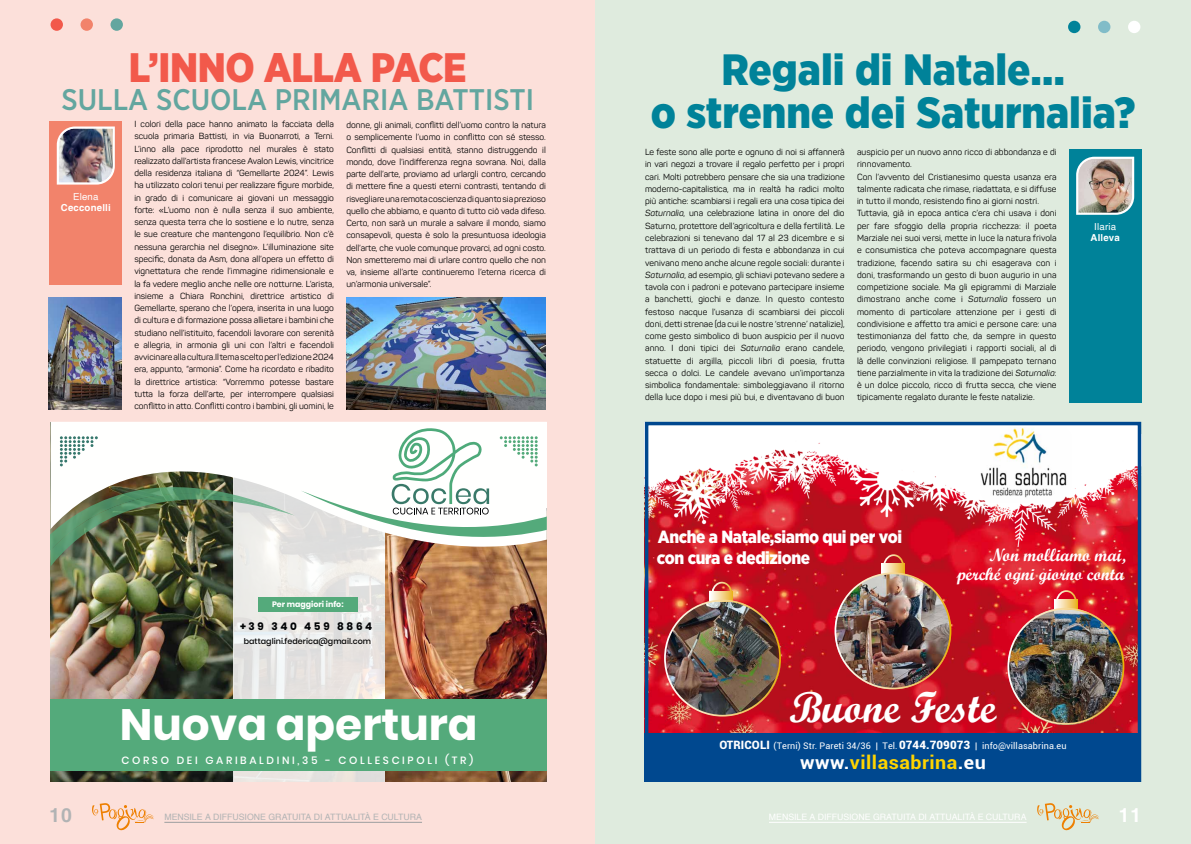
<style>
.page{position:relative;width:1191px;height:844px;background:#fff}
.page>*{position:absolute;margin:0;border:0;box-sizing:border-box;transform-origin:0 0}
.t1{font:900 43.75px/43.8px "Gotham Narrow";color:#008299;text-align:center}
.t2{font:700 43.75px "Poppins";color:#fffffe}
.t3{font:43.05px "Script MT Bold";color:#fff}
.t4{font:900 41.12px "Gotham Narrow";letter-spacing:-.01em;color:#f2594b}
.t5{font:500 29.75px "Gotham Narrow";color:#63a69f}
.t6{font:700 19.25px "Helvetica";color:#b1b3b4}
.t7{font:700 19.25px "Helvetica";color:#fff}
.t8{font:700 18.38px "Roboto";letter-spacing:.025em;color:#ffd400;scale:1.07 1}
.t9{font:17.94px "Script MT Bold";color:#fff}
.t10{font:900 17.59px "Gotham Narrow";letter-spacing:-.025em;color:#fff}
.t11{font:500 10.5px "Poppins";letter-spacing:.255em;color:#fff}
.t12{font:700 10.5px "Poppins";letter-spacing:.255em;color:#000204}
.t13{font:700 9.62px "Helvetica";letter-spacing:.02em;color:#fff}
.t14{font:9.62px "Helvetica";letter-spacing:.02em;color:#fff}
.t15{font:9.01px "Roboto";letter-spacing:.01em;color:#fff}
.t16{font:8.75px/12.2px "Panton";letter-spacing:.01em;color:#000;text-align:justify}
.t17{font:8.75px "Helvetica";letter-spacing:-.005em;color:#b1b3b4}
.t18{font:8.75px "Helvetica";letter-spacing:-.005em;color:#fff}
.t19{font:500 7.96px "Poppins";letter-spacing:.005em;color:#000}
.t20{font:700 7.88px "Poppins";color:#fffffe}
.s1{font-style:italic}
.s2{font-weight:900;font-size:11.55px}
.s3{color:#fff}
</style>
<div class="page">
<div style="left:0;top:0;width:595px;height:843px;background:#fce0da"></div>
<div style="left:110px;top:18px;width:13px;height:13px;background:#63a69f;border-radius:50%"></div>
<div style="left:81px;top:18px;width:12px;height:13px;background:#f2836b;border-radius:50%"></div>
<div style="left:51px;top:18px;width:12px;height:13px;background:#f2594b;border-radius:50%"></div>
<div style="left:50px;top:121px;width:72px;height:164px;background:#f2836b"></div>
<img style="left:56px;top:126px;width:59px;height:59px">
<img style="left:49px;top:297px;width:73px;height:112px">
<img style="left:346px;top:297px;width:200px;height:112px">
<img style="left:385px;top:578px;width:162px;height:203px">
<img style="left:51px;top:583px;width:182px;height:198px">
<svg style="left:233px;top:578px;width:152px;height:203px;background:#e6e5e2"></svg>
<div style="left:51px;top:698px;width:496px;height:72px;background:#54aa7b"></div>
<div style="left:258px;top:597px;width:99px;height:14px;background:#54aa7b"></div>
<svg style="left:51px;top:422px;width:496px;height:156px;background:#ebe6df"></svg>
<svg style="left:301px;top:427px;width:246px;height:141px;background:#dde0d6"></svg>
<svg style="left:60px;top:436px;width:38px;height:30px"></svg>
<img style="left:51px;top:485px;width:244px;height:98px">
<div style="left:595px;top:0;width:596px;height:843px;background:#dfebde"></div>
<div style="left:1098px;top:21px;width:12px;height:12px;background:#81bcc8;border-radius:50%"></div>
<div style="left:1128px;top:21px;width:12px;height:12px;background:#fff;border-radius:50%"></div>
<div style="left:1068px;top:21px;width:12px;height:12px;background:#008299;border-radius:50%"></div>
<div style="left:1069px;top:149px;width:72px;height:254px;background:#008299"></div>
<img style="left:1076px;top:156px;width:59px;height:59px">
<img style="left:650px;top:546px;width:486px;height:186px">
<img style="left:650px;top:434px;width:486px;height:112px">
<svg style="left:710px;top:580px;width:23px;height:11px"></svg>
<svg style="left:882px;top:553px;width:23px;height:16px"></svg>
<svg style="left:1055px;top:589px;width:22px;height:10px"></svg>
<img style="left:1008px;top:608px;width:115px;height:115px">
<img style="left:835px;top:573px;width:115px;height:115px">
<div style="left:645px;top:732px;width:496px;height:49px;background:#00488f"></div>
<div style="left:645px;top:421px;width:496px;height:360px;border:4px solid #00488f"></div>
<img style="left:980px;top:428px;width:91px;height:74px">
<img style="left:665px;top:600px;width:115px;height:115px">
<svg style="left:710px;top:591px;width:23px;height:9px"></svg>
<div style="left:664px;top:599px;width:117px;height:117px;border:2px solid #fff;border-radius:50%"></div>
<svg style="left:881px;top:563px;width:23px;height:10px"></svg>
<div style="left:834px;top:572px;width:117px;height:117px;border:2px solid #fff;border-radius:50%"></div>
<svg style="left:1054px;top:599px;width:23px;height:9px"></svg>
<div style="left:1007px;top:607px;width:117px;height:117px;border:2px solid #fff;border-radius:50%"></div>
<svg style="left:1037px;top:803px;width:62px;height:27px"></svg>
<hr style="left:769px;top:821px;width:257px;height:1px;background:#fff">
<svg style="left:92px;top:803px;width:62px;height:27px"></svg>
<hr style="left:164px;top:821px;width:258px;height:1px;background:#9c9e9f">
<h3 class="t4" style="left:129px;top:41px;width:339px">L’INNO ALLA PACE</h3>
<h3 class="t5" style="left:61px;top:81px;width:474px">SULLA SCUOLA PRIMARIA BATTISTI</h3>
<p class="t14" style="left:73px;top:189px;width:27px">Elena</p>
<p class="t13" style="left:61px;top:202px;width:51px">Cecconelli</p>
<p class="t16" style="left:134px;top:118px;width:201px">I colori della pace hanno animato la facciata della scuola primaria Battisti, in via Buonarroti, a Terni.<br>L’inno alla pace riprodotto nel murales è stato realizzato dall’artista francese Avalon Lewis, vincitrice della residenza italiana di “Gemellarte 2024”. Lewis ha utilizzato colori tenui per realizzare figure morbide, in grado di i comunicare ai giovani un messaggio forte: «L’uomo non è nulla senza il suo ambiente, senza questa terra che lo sostiene e lo nutre, senza le sue creature che mantengono l’equilibrio. Non c’è nessuna gerarchia nel disegno». L’illuminazione site specific, donata da Asm, dona all’opera un effetto di vignettatura che rende l’immagine ridimensionale e la fa vedere meglio anche nelle ore notturne. L’arista, insieme a Chiara Ronchini, direttrice artistico di Gemellarte, sperano che l’opera, inserita in una luogo di cultura e di formazione possa allietare i bambini che studiano nell’istituito, facendoli lavorare con serenità e allegria, in armonia gli uni con l’altri e facendoli avvicinare alla cultura.Il tema scelto per l’edizione 2024 era, appunto, “armonia”. Come ha ricordato e ribadito la direttrice artistica: “Vorremmo potesse bastare tutta la forza dell’arte, per interrompere qualsiasi conflitto in atto. Conflitti contro i bambini, gli uomini, le</p>
<p class="t16" style="left:346px;top:119px;width:201px">donne, gli animali, conflitti dell’uomo contro la natura o semplicemente l’uomo in conflitto con sé stesso.<br>Conflitti di qualsiasi entità, stanno distruggendo il mondo, dove l’indifferenza regna sovrana. Noi, dalla parte dell’arte, proviamo ad urlargli contro, cercando di mettere fine a questi eterni contrasti, tentando di risvegliare una remota coscienza di quanto sia prezioso quello che abbiamo, e quanto di tutto ciò vada difeso.<br>Certo, non sarà un murale a salvare il mondo, siamo consapevoli, questa è solo la presuntuosa ideologia dell’arte, che vuole comunque provarci, ad ogni costo.<br>Non smetteremo mai di urlare contro quello che non va, insieme all’arte continueremo l’eterna ricerca di un’armonia universale”.</p>
<p class="t20" style="left:272px;top:599px;width:73px">Per maggiori info:</p>
<p class="t12" style="left:240px;top:619px;width:134px">+39 340 459 8864</p>
<p class="t19" style="left:244px;top:636px;width:129px">battaglini.federica@gmail.com</p>
<h1 class="t2" style="left:120px;top:699px;width:359px">Nuova apertura</h1>
<p class="t11" style="left:121px;top:753px;width:353px">CORSO DEI GARIBALDINI,35 - COLLESCIPOLI (TR)</p>
<h1 class="t1" style="left:651px;top:47px;width:486px">Regali di Natale…<br>o strenne dei Saturnalia?</h1>
<p class="t16" style="left:645px;top:146px;width:201px">Le feste sono alle porte e ognuno di noi si affannerà in vari negozi a trovare il regalo perfetto per i propri cari. Molti potrebbero pensare che sia una tradizione moderno-capitalistica, ma in realtà ha radici molto più antiche: scambiarsi i regali era una cosa tipica dei <span class="s1">Saturnalia</span>, una celebrazione latina in onore del dio Saturno, protettore dell’agricoltura e della fertilità. Le celebrazioni si tenevano dal 17 al 23 dicembre e si trattava di un periodo di festa e abbondanza in cui venivano meno anche alcune regole sociali: durante i <span class="s1">Saturnalia</span>, ad esempio, gli schiavi potevano sedere a tavola con i padroni e potevano partecipare insieme a banchetti, giochi e danze. In questo contesto festoso nacque l’usanza di scambiarsi dei piccoli doni, detti strenae (da cui le nostre ‘strenne’ natalizie), come gesto simbolico di buon auspicio per il nuovo anno. I doni tipici dei <span class="s1">Saturnalia</span> erano candele, statuette di argilla, piccoli libri di poesia, frutta secca o dolci. Le candele avevano un’importanza simbolica fondamentale: simboleggiavano il ritorno della luce dopo i mesi più bui, e diventavano di buon</p>
<p class="t16" style="left:857px;top:146px;width:201px;text-align:left">auspicio per un nuovo anno ricco di abbondanza e di rinnovamento.<br>Con l’avvento del Cristianesimo questa usanza era talmente radicata che rimase, riadattata, e si diffuse in tutto il mondo, resistendo fino ai giorni nostri.<br>Tuttavia, già in epoca antica c’era chi usava i doni per fare sfoggio della propria ricchezza: il poeta Marziale nei suoi versi, mette in luce la natura frivola e consumistica che poteva accompagnare questa tradizione, facendo satira su chi esagerava con i doni, trasformando un gesto di buon augurio in una competizione sociale. Ma gli epigrammi di Marziale dimostrano anche come i <span class="s1">Saturnalia</span> fossero un momento di particolare attenzione per i gesti di condivisione e affetto tra amici e persone care: una testimonianza del fatto che, da sempre in questo periodo, vengono privilegiati i rapporti sociali, al di là delle convinzioni religiose. Il pampepato ternano tiene parzialmente in vita la tradizione dei <span class="s1">Saturnalia</span>: è un dolce piccolo, ricco di frutta secca, che viene tipicamente regalato durante le feste natalizie.</p>
<p class="t14" style="left:1094px;top:219px;width:23px">Ilaria</p>
<p class="t13" style="left:1090px;top:232px;width:31px">Alleva</p>
<h3 class="t10" style="left:658px;top:525px;width:246px">Anche a Natale,siamo qui per voi</h3>
<h3 class="t10" style="left:657px;top:546px;width:155px">con cura e dedizione</h3>
<h3 class="t9" style="left:989px;top:544px;width:138px">Non molliamo mai,</h3>
<h3 class="t9" style="left:956px;top:563px;width:169px">perché ogni giorno conta</h3>
<h2 class="t3" style="left:789px;top:680px;width:208px">Buone Feste</h2>
<p class="t15" style="left:719px;top:739px;width:349px"><span class="s2">OTRICOLI</span> (Terni) Str. Pareti 34/36 | Tel.<span class="s2">0744.709073</span> | info@villasabrina.eu</p>
<h3 class="t8" style="left:800px;top:749px;width:175px"><span class="s3">www.</span>villasabrina<span class="s3">.eu</span></h3>
<h3 class="t6" style="left:50px;top:803px;width:24px">10</h3>
<p class="t17" style="left:164px;top:809px;width:259px">MENSILE A DIFFUSIONE GRATUITA DI ATTUALITÀ E CULTURA</p>
<p class="t18" style="left:769px;top:809px;width:259px">MENSILE A DIFFUSIONE GRATUITA DI ATTUALITÀ E CULTURA</p>
<h3 class="t7" style="left:1119px;top:803px;width:24px">11</h3>
</div>
